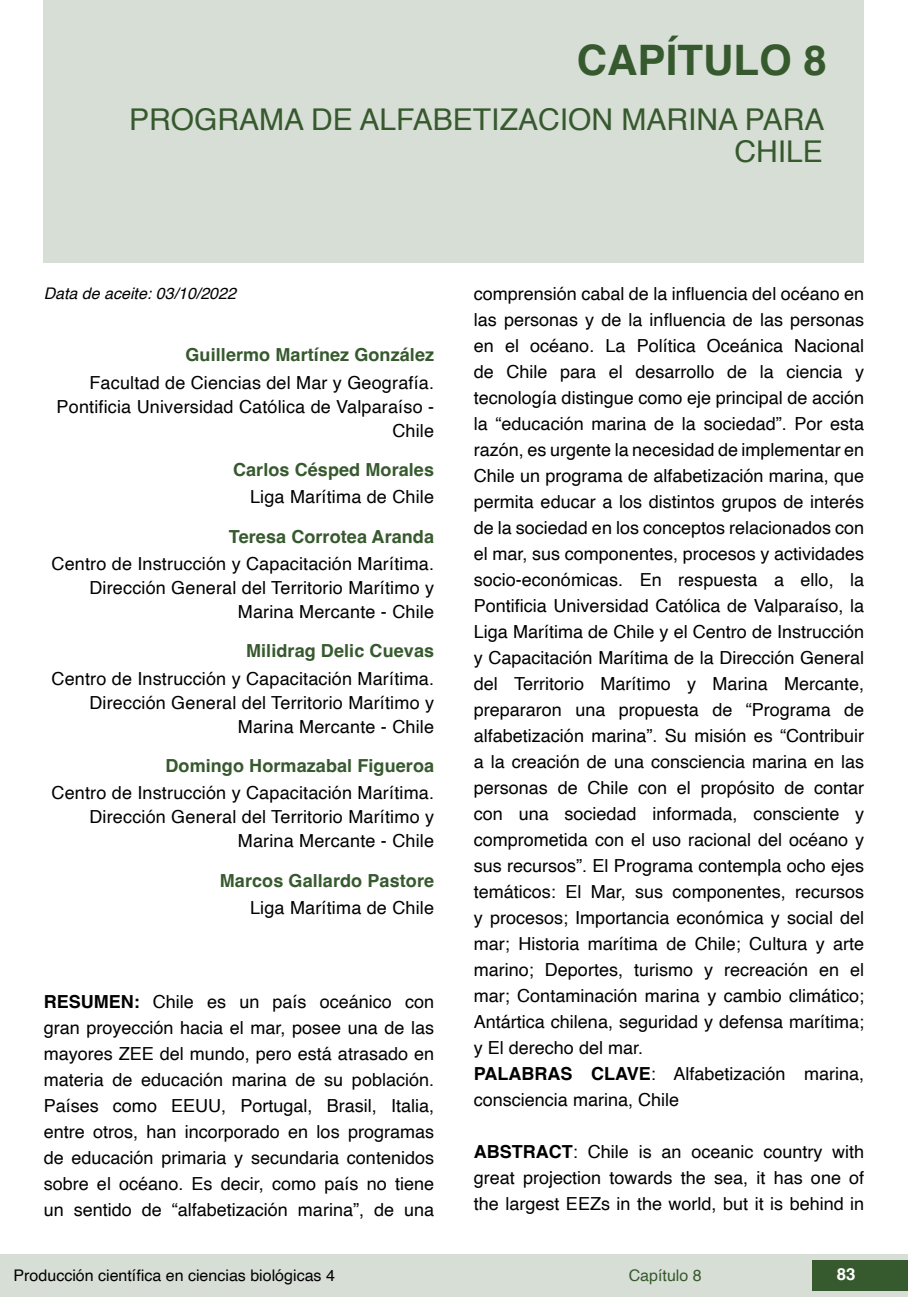
<style>
.page{position:relative;width:908px;height:1304px;background:#fff}
.page>*{position:absolute;margin:0;border:0;box-sizing:border-box;transform-origin:0 0}
.t1{font:700 42px "Helvetica";color:#36592e}
.t2{font:30px/32px "Helvetica";color:#36592e;text-align:right}
.t3{font:18px/26px "Helvetica";color:#000;text-align:right}
.t4{font:700 18px "Helvetica";letter-spacing:.005em;color:#36592e}
.t5{font:700 16.8px "Helvetica";color:#fff}
.t6{font:16px "Helvetica";color:#000}
.t7{font:italic 16px "Helvetica";color:#000}
.t8{font:16px "Helvetica";color:#36592e}
.s1{font-weight:700}
</style>
<div class="page">
<div style="left:0;top:1254px;width:906px;height:43px;background:#d7ded5"></div>
<div style="left:812px;top:1261px;width:95px;height:30px;background:#36592e"></div>
<div style="left:44px;top:0;width:819px;height:263px;background:#d7ded5"></div>
<h1 class="t1" style="left:576px;top:35px;width:251px">CAPÍTULO 8</h1>
<h2 class="t2" style="left:129px;top:104px;width:696px">PROGRAMA DE ALFABETIZACION MARINA PARA<br>CHILE</h2>
<p class="t7" style="left:44px;top:280px;width:194px">Data de aceite: 03/10/2022</p>
<p class="t4" style="left:185px;top:344px;width:250px">Guillermo Martínez González</p>
<p class="t3" style="left:57px;top:371px;width:379px;line-height:24px">Facultad de Ciencias del Mar y Geografía.<br>Pontificia Universidad Católica de Valparaíso -<br>Chile</p>
<p class="t4" style="left:233px;top:459px;width:202px">Carlos Césped Morales</p>
<p class="t3" style="left:250px;top:485px;width:185px">Liga Marítima de Chile</p>
<p class="t4" style="left:229px;top:525px;width:206px">Teresa Corrotea Aranda</p>
<p class="t3" style="left:51px;top:552px;width:384px;line-height:24px">Centro de Instrucción y Capacitación Marítima.<br>Dirección General del Territorio Marítimo y<br>Marina Mercante - Chile</p>
<p class="t4" style="left:246px;top:640px;width:189px">Milidrag Delic Cuevas</p>
<p class="t3" style="left:51px;top:667px;width:384px;line-height:24px">Centro de Instrucción y Capacitación Marítima.<br>Dirección General del Territorio Marítimo y<br>Marina Mercante - Chile</p>
<p class="t4" style="left:165px;top:755px;width:270px">Domingo Hormazabal Figueroa</p>
<p class="t3" style="left:51px;top:782px;width:384px;line-height:24px">Centro de Instrucción y Capacitación Marítima.<br>Dirección General del Territorio Marítimo y<br>Marina Mercante - Chile</p>
<p class="t4" style="left:220px;top:869px;width:216px">Marcos Gallardo Pastore</p>
<p class="t3" style="left:250px;top:895px;width:185px">Liga Marítima de Chile</p>
<p class="t3" style="left:44px;top:989px;width:392px;text-align:justify"><span class="s1">RESUMEN:</span> Chile es un país oceánico con gran proyección hacia el mar, posee una de las mayores ZEE del mundo, pero está atrasado en materia de educación marina de su población.<br>Países como EEUU, Portugal, Brasil, Italia, entre otros, han incorporado en los programas de educación primaria y secundaria contenidos sobre el océano. Es decir, como país no tiene un sentido de “alfabetización marina”, de una</p>
<p class="t3" style="left:473px;top:281px;width:392px;text-align:left">comprensión cabal de la influencia del océano en las personas y de la influencia de las personas en el océano. La Política Oceánica Nacional de Chile para el desarrollo de la ciencia y tecnología distingue como eje principal de acción la “educación marina de la sociedad”. Por esta razón, es urgente la necesidad de implementar en Chile un programa de alfabetización marina, que permita educar a los distintos grupos de interés de la sociedad en los conceptos relacionados con el mar, sus componentes, procesos y actividades socio-económicas. En respuesta a ello, la Pontificia Universidad Católica de Valparaíso, la Liga Marítima de Chile y el Centro de Instrucción y Capacitación Marítima de la Dirección General del Territorio Marítimo y Marina Mercante, prepararon una propuesta de “Programa de alfabetización marina”. Su misión es “Contribuir a la creación de una consciencia marina en las personas de Chile con el propósito de contar con una sociedad informada, consciente y comprometida con el uso racional del océano y sus recursos”. El Programa contempla ocho ejes temáticos: El Mar, sus componentes, recursos y procesos; Importancia económica y social del mar; Historia marítima de Chile; Cultura y arte marino; Deportes, turismo y recreación en el mar; Contaminación marina y cambio climático; Antártica chilena, seguridad y defensa marítima; y El derecho del mar.<br><span class="s1">PALABRAS CLAVE</span>: Alfabetización marina, consciencia marina, Chile</p>
<p class="t3" style="left:473px;top:1139px;width:392px;text-align:justify"><span class="s1">ABSTRACT</span>: Chile is an oceanic country with great projection towards the sea, it has one of the largest EEZs in the world, but it is behind in</p>
<p class="t6" style="left:14px;top:1263px;width:323px">Producción científica en ciencias biológicas 4</p>
<p class="t8" style="left:628px;top:1263px;width:74px">Capítulo 8</p>
<p class="t5" style="left:836px;top:1264px;width:20px">83</p>
</div>
